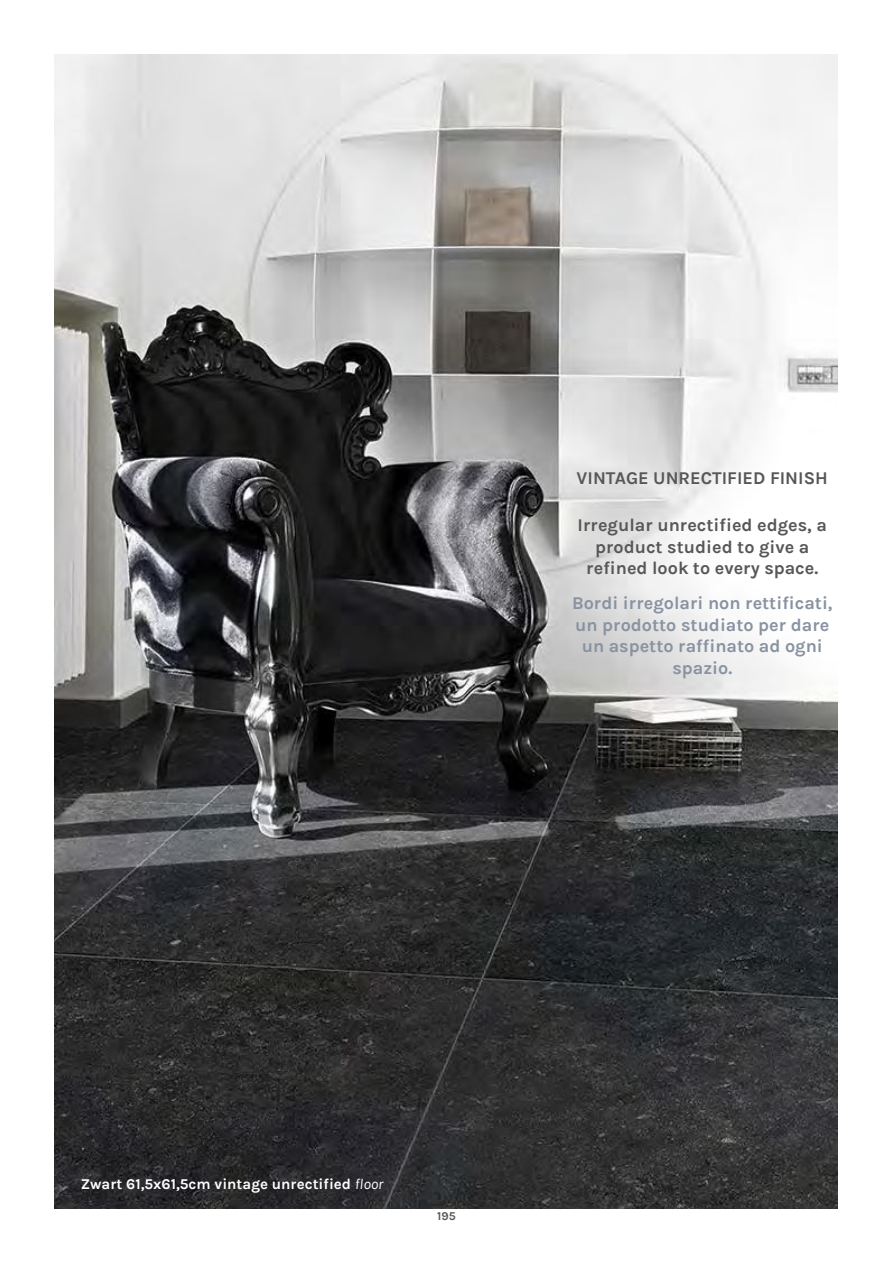
<style>
.page{position:relative;width:893px;height:1263px;background:#fff}
.page>*{position:absolute;margin:0;border:0;box-sizing:border-box;transform-origin:0 0}
.t1{font:700 18px/21.6px "Karla";color:#575756;text-align:center}
.t2{font:700 18px/21.6px "Karla";color:#8892a1;text-align:center}
.t3{font:700 15px "Karla";color:#fff}
.t4{font:700 12px "Karla";color:#575756}
.s1{font-weight:400;font-style:italic}
</style>
<div class="page">
<img style="left:54px;top:54px;width:784px;height:1155px">
<p class="t1" style="left:577px;top:468px;width:253px">VINTAGE UNRECTIFIED FINISH</p>
<p class="t1" style="left:578px;top:514px;width:251px">Irregular unrectified edges, a product studied to give a refined look to every space.</p>
<p class="t2" style="left:572px;top:593px;width:262px">Bordi irregolari non rettificati, un prodotto studiato per dare un aspetto raffinato ad ogni spazio.</p>
<p class="t3" style="left:81px;top:1175px;width:304px">Zwart 61,5x61,5cm vintage unrectified <span class="s1">floor</span></p>
<p class="t4" style="left:437px;top:1209px;width:20px">195</p>
</div>
